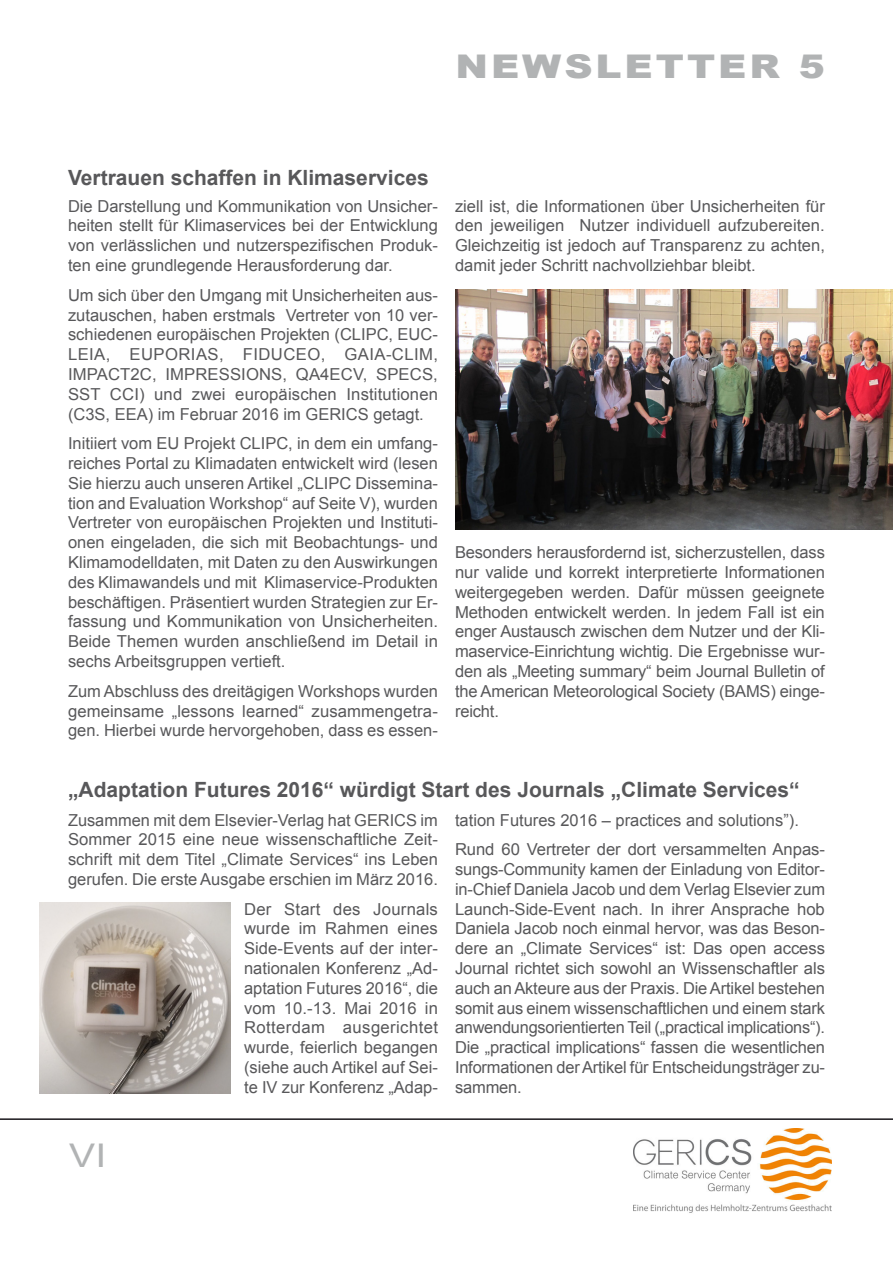
<style>
.page{position:relative;width:893px;height:1263px;background:#fff}
.page>*{position:absolute;margin:0;border:0;box-sizing:border-box;transform-origin:0 0}
.Newsletter{font:900 32.7px "Arial";letter-spacing:.075em;color:#b1b3b4;scale:1.2 1}
.t1{font:32.7px "Arial";color:#b1b3b4;scale:1.2 1}
.Überschrift{font:700 21px "Arial";color:#58585a}
.Fließtext{font:16.5px/19.8px "Arial";color:#58585a;text-align:justify}
</style>
<div class="page">
<hr style="left:0;top:1118px;width:893px;height:2px;background:#1a171c">
<img style="left:455px;top:289px;width:438px;height:240px">
<img style="left:40px;top:902px;width:190px;height:192px">
<img style="left:634px;top:1128px;width:198px;height:85px">
<p class="Newsletter" style="left:455px;top:42px;width:309px">NEWSLETTER 5</p>
<p class="Überschrift" style="left:68px;top:164px;width:362px">Vertrauen schaffen in Klimaservices</p>
<p class="Fließtext" style="left:68px;top:196px;width:371px">Die Darstellung und Kommunikation von Unsicher&shy;heiten stellt für Klimaservices bei der Entwicklung von verlässlichen und nutzerspezifischen Produk&shy;ten eine grundlegende Herausforderung dar.</p>
<p class="Fließtext" style="left:68px;top:285px;width:372px">Um sich über den Umgang mit Unsicherheiten aus&shy;zutauschen, haben erstmals Vertreter von 10 ver&shy;schiedenen europäischen Projekten (CLIPC, EUC-LEIA, EUPORIAS, FIDUCEO, GAIA-CLIM, IMPACT2C, IMPRESSIONS, QA4ECV, SPECS, SST CCI) und zwei europäischen Institutionen (C3S, EEA) im Februar 2016 im GERICS getagt.</p>
<p class="Fließtext" style="left:68px;top:434px;width:372px">Initiiert vom EU Projekt CLIPC, in dem ein umfang&shy;reiches Portal zu Klimadaten entwickelt wird (lesen Sie hierzu auch unseren Artikel „CLIPC Dissemina&shy;tion and Evaluation Workshop“ auf Seite V), wurden Vertreter von europäischen Projekten und Instituti&shy;onen eingeladen, die sich mit Beobachtungs- und Klimamodelldaten, mit Daten zu den Auswirkungen des Klimawandels und mit Klimaservice-Produkten beschäftigen. Präsentiert wurden Strategien zur Er&shy;fassung und Kommunikation von Unsicherheiten.<br>Beide Themen wurden anschließend im Detail in sechs Arbeitsgruppen vertieft.</p>
<p class="Fließtext" style="left:68px;top:681px;width:371px">Zum Abschluss des dreitägigen Workshops wurden gemeinsame „lessons learned“ zusammengetra&shy;gen. Hierbei wurde hervorgehoben, dass es essen-</p>
<p class="Fließtext" style="left:455px;top:196px;width:371px">ziell ist, die Informationen über Unsicherheiten für den jeweiligen Nutzer individuell aufzubereiten.<br>Gleichzeitig ist jedoch auf Transparenz zu achten, damit jeder Schritt nachvollziehbar bleibt.</p>
<p class="Fließtext" style="left:455px;top:543px;width:372px">Besonders herausfordernd ist, sicherzustellen, dass nur valide und korrekt interpretierte Informationen weitergegeben werden. Dafür müssen geeignete Methoden entwickelt werden. In jedem Fall ist ein enger Austausch zwischen dem Nutzer und der Kli&shy;maservice-Einrichtung wichtig. Die Ergebnisse wur&shy;den als „Meeting summary“ beim Journal Bulletin of the American Meteorological Society (BAMS) einge&shy;reicht.</p>
<p class="Überschrift" style="left:68px;top:776px;width:733px">„Adaptation Futures 2016“ würdigt Start des Journals „Climate Services“</p>
<p class="Fließtext" style="left:68px;top:810px;width:371px">Zusammen mit dem Elsevier-Verlag hat GERICS im Sommer 2015 eine neue wissenschaftliche Zeit&shy;schrift mit dem Titel „Climate Services“ ins Leben gerufen. Die erste Ausgabe erschien im März 2016.</p>
<p class="Fließtext" style="left:244px;top:899px;width:195px">Der Start des Journals wurde im Rahmen eines Side-Events auf der inter&shy;nationalen Konferenz „Ad&shy;aptation Futures 2016“, die vom 10.-13. Mai 2016 in Rotterdam ausgerichtet wurde, feierlich begangen (siehe auch Artikel auf Sei&shy;te IV zur Konferenz „Adap-</p>
<p class="Fließtext" style="left:455px;top:810px;width:345px">tation Futures 2016 – practices and solutions”).</p>
<p class="Fließtext" style="left:455px;top:840px;width:372px">Rund 60 Vertreter der dort versammelten Anpas&shy;sungs-Community kamen der Einladung von Editor&shy;in-Chief Daniela Jacob und dem Verlag Elsevier zum Launch-Side-Event nach. In ihrer Ansprache hob Daniela Jacob noch einmal hervor, was das Beson&shy;dere an „Climate Services“ ist: Das open access Journal richtet sich sowohl an Wissenschaftler als auch an Akteure aus der Praxis. Die Artikel bestehen somit aus einem wissenschaftlichen und einem stark anwendungsorientierten Teil („practical implications“).<br>Die „practical implications“ fassen die wesentlichen Informationen der Artikel für Entscheidungsträger zu&shy;sammen.</p>
<p class="t1" style="left:69px;top:1134px;width:32px">VI</p>
</div>
